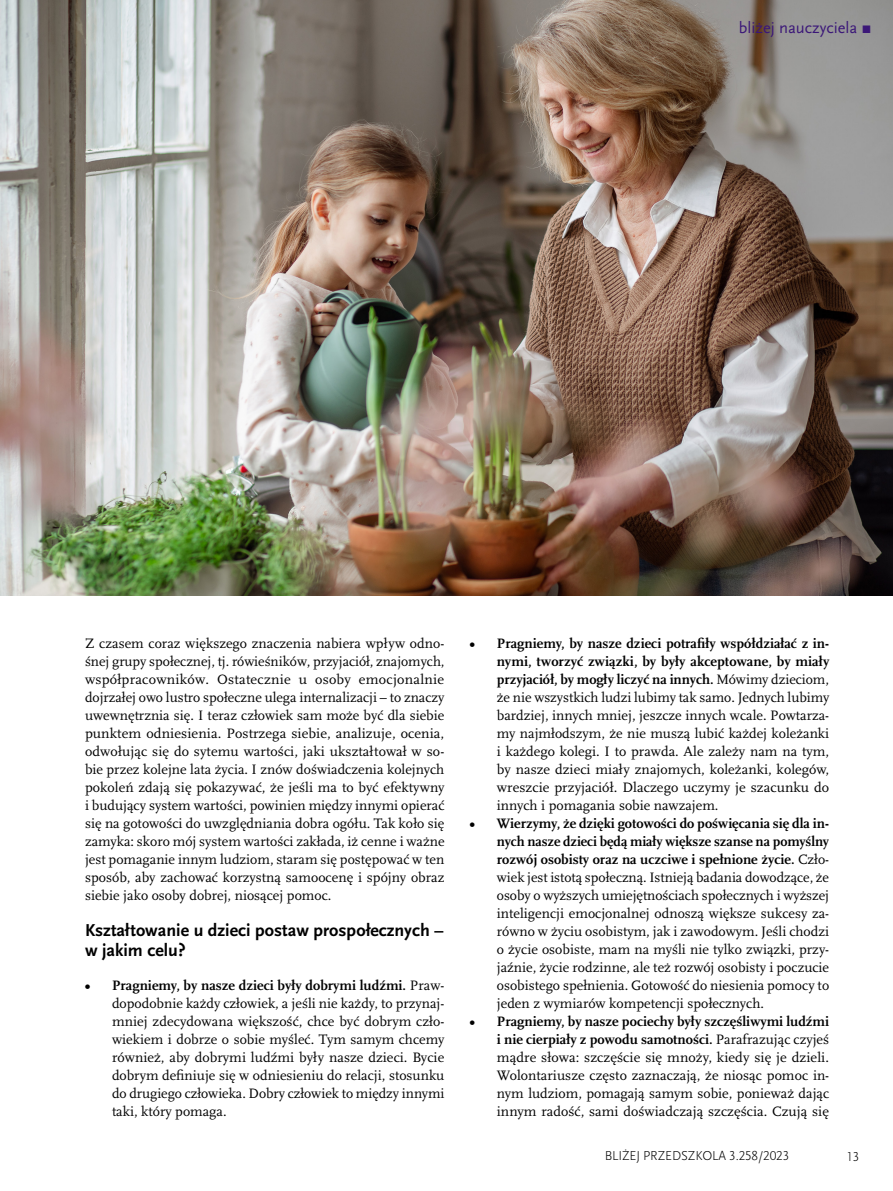
<style>
.page{position:relative;width:893px;height:1191px;background:#fff}
.page>*{position:absolute;margin:0;border:0;box-sizing:border-box;transform-origin:0 0}
.t1{font:700 18px/19.5px "Scala Sans Pro";color:#000}
.t2{font:16.5px "Scala Sans Pro";color:#3b1778}
.t3{font:14.25px/18px "Scala Pro";color:#000;text-align:justify}
.t4{font:300 13.5px "Scala Sans Pro";letter-spacing:-.01em;color:#000}
.s1{font-weight:700}
</style>
<div class="page">
<img style="left:0;top:0;width:893px;height:595px">
<p class="t2" style="left:739px;top:19px;width:134px">bliżej nauczyciela ▪</p>
<p class="t3" style="left:85px;top:635px;width:361px">Z czasem coraz większego znaczenia nabiera wpływ odno&shy;śnej grupy społecznej, tj. rówieśników, przyjaciół, znajomych, współpracowników. Ostatecznie u osoby emocjonalnie dojrzałej owo lustro społeczne ulega internalizacji – to znaczy uwewnętrznia się. I teraz człowiek sam może być dla siebie punktem odniesienia. Postrzega siebie, analizuje, ocenia, odwołując się do sytemu wartości, jaki ukształtował w so&shy;bie przez kolejne lata życia. I znów doświadczenia kolejnych pokoleń zdają się pokazywać, że jeśli ma to być efektywny i budujący system wartości, powinien między innymi opierać się na gotowości do uwzględniania dobra ogółu. Tak koło się zamyka: skoro mój system wartości zakłada, iż cenne i ważne jest pomaganie innym ludziom, staram się postępować w ten sposób, aby zachować korzystną samoocenę i spójny obraz siebie jako osoby dobrej, niosącej pomoc.</p>
<p class="t1" style="left:85px;top:921px;width:360px">Kształtowanie u dzieci postaw prospołecznych – w jakim celu?</p>
<p class="t3" style="left:112px;top:977px;width:334px;text-indent:-27px"><span class="s1">• Pragniemy, by nasze dzieci były dobrymi ludźmi.</span> Praw&shy;dopodobnie każdy człowiek, a jeśli nie każdy, to przynaj&shy;mniej zdecydowana większość, chce być dobrym czło&shy;wiekiem i dobrze o sobie myśleć. Tym samym chcemy również, aby dobrymi ludźmi były nasze dzieci. Bycie dobrym definiuje się w odniesieniu do relacji, stosunku do drugiego człowieka. Dobry człowiek to między innymi taki, który pomaga.</p>
<p class="t3" style="left:497px;top:635px;width:334px;text-indent:-27px"><span class="s1">• Pragniemy, by nasze dzieci potrafiły współdziałać z in&shy;nymi, tworzyć związki, by były akceptowane, by miały przyjaciół, by mogły liczyć na innych.</span> Mówimy dzieciom, że nie wszystkich ludzi lubimy tak samo. Jednych lubimy bardziej, innych mniej, jeszcze innych wcale. Powtarza&shy;my najmłodszym, że nie muszą lubić każdej koleżanki i każdego kolegi. I to prawda. Ale zależy nam na tym, by nasze dzieci miały znajomych, koleżanki, kolegów, wreszcie przyjaciół. Dlaczego uczymy je szacunku do innych i pomagania sobie nawzajem.</p>
<p class="t3" style="left:497px;top:815px;width:334px;text-indent:-27px"><span class="s1">• Wierzymy, że dzięki gotowości do poświęcania się dla in&shy;nych nasze dzieci będą miały większe szanse na pomyślny rozwój osobisty oraz na uczciwe i spełnione życie.</span> Czło&shy;wiek jest istotą społeczną. Istnieją badania dowodzące, że osoby o wyższych umiejętnościach społecznych i wyższej inteligencji emocjonalnej odnoszą większe sukcesy za&shy;równo w życiu osobistym, jak i zawodowym. Jeśli chodzi o życie osobiste, mam na myśli nie tylko związki, przy&shy;jaźnie, życie rodzinne, ale też rozwój osobisty i poczucie osobistego spełnienia. Gotowość do niesienia pomocy to jeden z wymiarów kompetencji społecznych.</p>
<p class="t3" style="left:497px;top:1013px;width:334px;text-indent:-27px"><span class="s1">• Pragniemy, by nasze pociechy były szczęśliwymi ludźmi i nie cierpiały z powodu samotności.</span> Parafrazując czyjeś mądre słowa: szczęście się mnoży, kiedy się je dzieli.<br>Wolontariusze często zaznaczają, że niosąc pomoc in&shy;nym ludziom, pomagają samym sobie, ponieważ dając innym radość, sami doświadczają szczęścia. Czują się</p>
<p class="t4" style="left:605px;top:1148px;width:186px">BLIŻEJ PRZEDSZKOLA 3.258/2023</p>
<p class="t4" style="left:846px;top:1149px;width:15px">13</p>
</div>
